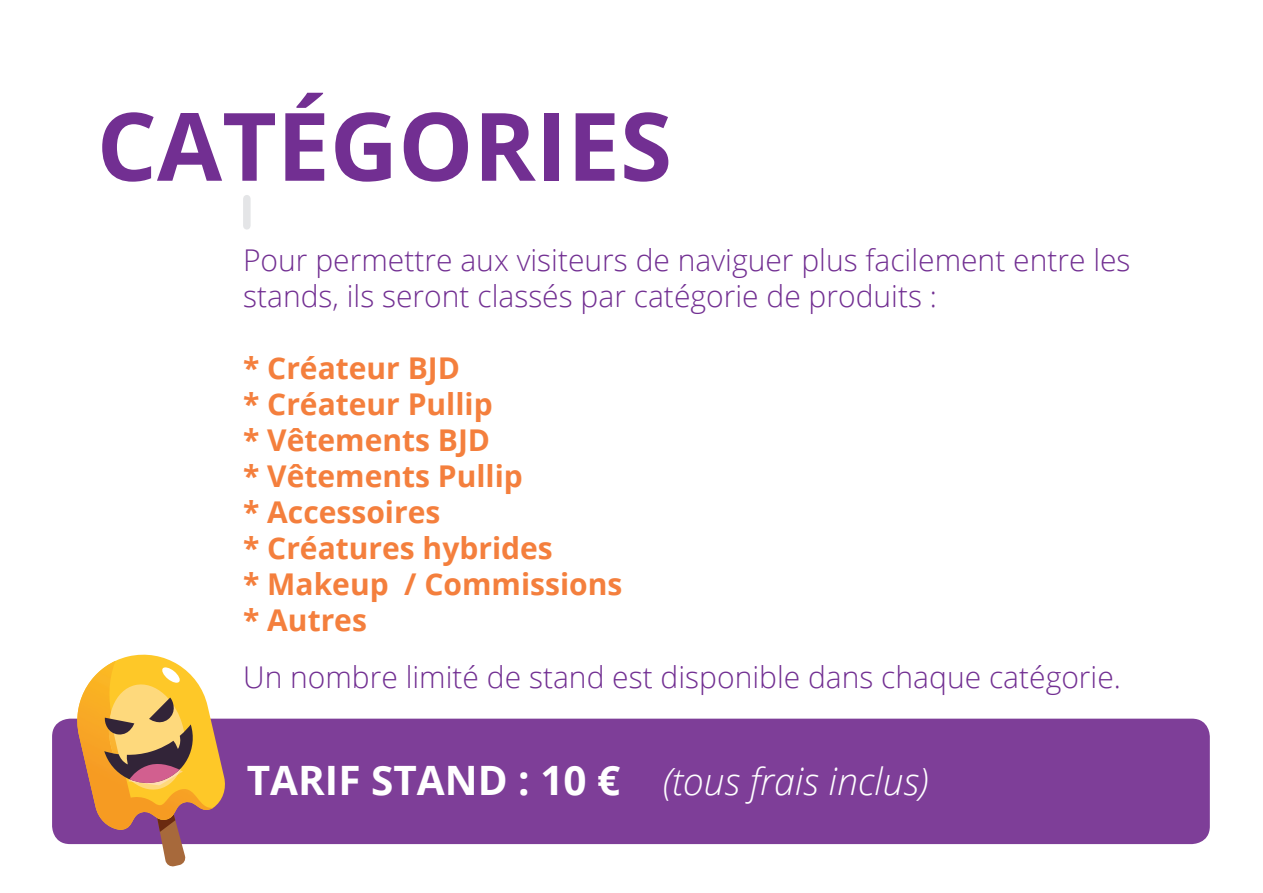
<style>
.page{position:relative;width:1263px;height:893px;background:#fff}
.page>*{position:absolute;margin:0;border:0;box-sizing:border-box;transform-origin:0 0}
.t1{font:700 94.5px "Open Sans";color:#722f92}
.t2{font:italic 300 37.5px "Open Sans";color:#fff}
.t3{font:300 30px/36px "Open Sans";color:#722f92}
.t4{font:700 30px/36px "Open Sans";color:#f47f3d}
.s1{font-weight:700;font-style:normal;font-size:40.5px}
</style>
<div class="page">
<div style="left:52px;top:719px;width:1158px;height:125px;background:#7e3e98;border-radius:18px"></div>
<div style="left:243px;top:199px;width:8px;height:27px;background:#e4e5e7"></div>
<svg style="left:71px;top:654px;width:156px;height:213px"></svg>
<h1 class="t1" style="left:97px;top:80px;width:577px">CATÉGORIES</h1>
<p class="t3" style="left:243px;top:241px;width:889px">Pour permettre aux visiteurs de naviguer plus facilement entre les stands, ils seront classés par catégorie de produits :</p>
<p class="t4" style="left:243px;top:349px;width:381px">* Créateur BJD<br>* Créateur Pullip<br>* Vêtements BJD<br>* Vêtements Pullip<br>* Accessoires<br>* Créatures hybrides<br>* Makeup / Commissions * Autres</p>
<p class="t3" style="left:243px;top:658px;width:879px">Un nombre limité de stand est disponible dans chaque catégorie.</p>
<p class="t2" style="left:247px;top:756px;width:683px"><span class="s1">TARIF STAND : 10 €</span> (tous frais inclus)</p>
</div>
